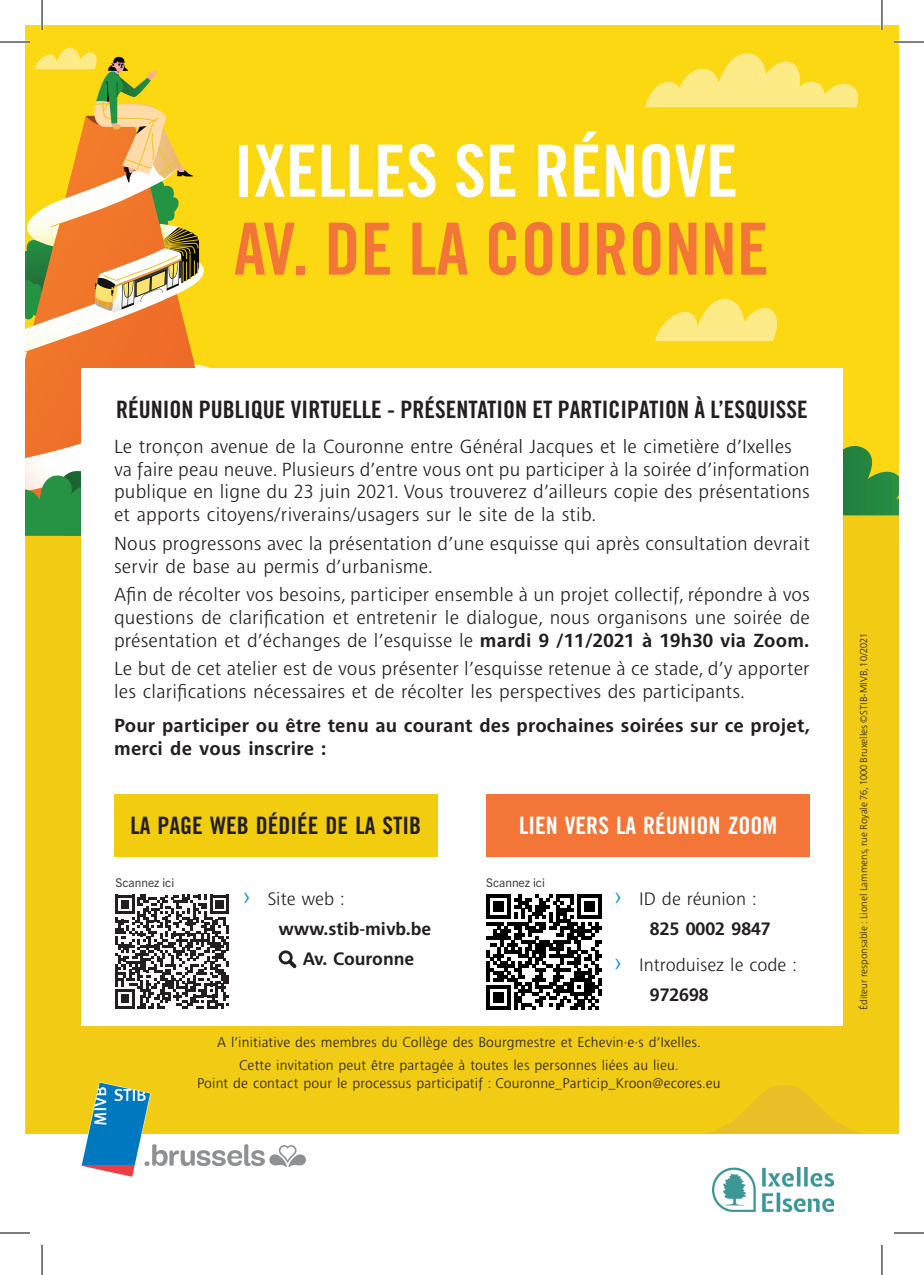
<style>
.page{position:relative;width:924px;height:1275px;background:#fff}
.page>*{position:absolute;margin:0;border:0;box-sizing:border-box;transform-origin:0 0}
.t1{font:72px "Trade Gothic LT Std Bd Cn 20";color:#fff}
.t2{font:72px "Trade Gothic LT Std Bd Cn 20";color:#f37537}
.t3{font:24px "Trade Gothic LT Std Bd Cn 20";color:#231f20}
.t4{font:24px "Trade Gothic LT Std Bd Cn 20";color:#fff}
.t5{font:300 19px/22.8px "Brusseline";letter-spacing:.01em;color:#231f20}
.t6{font:700 19px/22.8px "Brusseline";letter-spacing:.01em;color:#231f20}
.t7{font:300 18px/30px "Brusseline";color:#231f20}
.t8{font:700 18px "Brusseline";color:#231f20}
.t9{font:300 14px/23.6px "Brusseline";letter-spacing:.01em;color:#231f20;text-align:center}
.t10{font:12px "Trade Gothic Next LT Pro";color:#3e3e3f}
.t11{font:300 10px "Brusseline";color:#231f20}
.s1{font-weight:700}
.s2{font-size:26px;color:#139ac8}
</style>
<div class="page">
<div style="left:25px;top:25px;width:873px;height:1108px;background:#fcd813"></div>
<div style="left:27px;top:515px;width:871px;height:618px;background:#f2cb14"></div>
<img style="left:712px;top:1167px;width:121px;height:44px">
<svg style="left:842px;top:433px;width:56px;height:82px"></svg>
<svg style="left:81px;top:1082px;width:225px;height:95px"></svg>
<div style="left:81px;top:368px;width:761px;height:658px;background:#fff"></div>
<div style="left:486px;top:794px;width:323px;height:63px;background:#f37537"></div>
<svg style="left:486px;top:894px;width:115px;height:116px"></svg>
<div style="left:114px;top:794px;width:323px;height:63px;background:#f2cc0f"></div>
<svg style="left:115px;top:894px;width:114px;height:114px"></svg>
<svg style="left:25px;top:47px;width:185px;height:489px"></svg>
<svg style="left:645px;top:53px;width:213px;height:54px"></svg>
<svg style="left:655px;top:298px;width:123px;height:43px"></svg>
<svg style="left:278px;top:950px;width:18px;height:18px"></svg>
<svg style="left:710px;top:1085px;width:149px;height:48px"></svg>
<hr style="left:0;top:41px;width:30px;height:2px;background:#fff">
<hr style="left:893px;top:41px;width:30px;height:2px;background:#fff">
<hr style="left:41px;top:0;width:2px;height:30px;background:#fff">
<hr style="left:880px;top:0;width:2px;height:30px;background:#fff">
<hr style="left:0;top:42px;width:30px;height:1px;background:#000">
<hr style="left:893px;top:42px;width:30px;height:1px;background:#000">
<hr style="left:0;top:1232px;width:30px;height:1px;background:#000">
<hr style="left:893px;top:1232px;width:30px;height:1px;background:#000">
<hr style="left:42px;top:0;width:1px;height:30px;background:#000">
<hr style="left:42px;top:1245px;width:1px;height:30px;background:#000">
<hr style="left:881px;top:0;width:1px;height:30px;background:#000">
<hr style="left:881px;top:1245px;width:1px;height:30px;background:#000">
<h1 class="t1" style="left:234px;top:127px;width:505px">IXELLES SE RÉNOVE</h1>
<h1 class="t2" style="left:234px;top:205px;width:536px">AV. DE LA COURONNE</h1>
<p class="t3" style="left:116px;top:395px;width:692px">RÉUNION PUBLIQUE VIRTUELLE - PRÉSENTATION ET PARTICIPATION À L’ESQUISSE</p>
<p class="t5" style="left:114px;top:435px;width:697px">Le tronçon avenue de la Couronne entre Général Jacques et le cimetière d’Ixelles va faire peau neuve. Plusieurs d’entre vous ont pu participer à la soirée d’information publique en ligne du 23 juin 2021. Vous trouverez d’ailleurs copie des présentations et apports citoyens/riverains/usagers sur le site de la stib.</p>
<p class="t5" style="left:114px;top:532px;width:697px">Nous progressons avec la présentation d’une esquisse qui après consultation devrait servir de base au permis d’urbanisme.</p>
<p class="t5" style="left:114px;top:583px;width:697px;text-align:justify">Afin de récolter vos besoins, participer ensemble à un projet collectif, répondre à vos questions de clarification et entretenir le dialogue, nous organisons une soirée de présentation et d’échanges de l’esquisse le <span class="s1">mardi 9 /11/2021 à 19h30 via Zoom.</span></p>
<p class="t5" style="left:114px;top:657px;width:696px">Le but de cet atelier est de vous présenter l’esquisse retenue à ce stade, d’y apporter les clarifications nécessaires et de récolter les perspectives des participants.</p>
<p class="t6" style="left:114px;top:714px;width:696px">Pour participer ou être tenu au courant des prochaines soirées sur ce projet, merci de vous inscrire :</p>
<p class="t3" style="left:130px;top:811px;width:292px">LA PAGE WEB DÉDIÉE DE LA STIB</p>
<p class="t4" style="left:519px;top:811px;width:259px">LIEN VERS LA RÉUNION ZOOM</p>
<p class="t10" style="left:115px;top:874px;width:60px">Scannez ici</p>
<p class="t10" style="left:486px;top:874px;width:60px">Scannez ici</p>
<p class="t7" style="left:242px;top:884px;width:104px"><span class="s2">›</span> Site web :</p>
<p class="t8" style="left:278px;top:918px;width:154px">www.stib-mivb.be</p>
<p class="t8" style="left:302px;top:948px;width:113px">Av. Couronne</p>
<p class="t7" style="left:649px;top:884px;width:122px;text-indent:-36px"><span class="s2">›</span> ID de réunion :<br><span class="s1">825 0002 9847</span></p>
<p class="t7" style="left:649px;top:949px;width:148px;text-indent:-36px"><span class="s2">›</span> Introduisez le code :<br><span class="s1">972698</span></p>
<p class="t9" style="left:217px;top:1030px;width:485px">A l’initiative des membres du Collège des Bourgmestre et Echevin·e·s d’Ixelles.<br>Cette invitation peut être partagée à toutes les personnes liées au lieu.</p>
<p class="t9" style="left:197px;top:1071px;width:525px">Point de contact pour le processus participatif : Couronne_Particip_Kroon@ecores.eu</p>
<p class="t11" style="left:857px;top:1009px;width:378px;rotate:-90deg">Éditeur responsable : Lionel Lammens, rue Royale 76, 1000 Bruxelles ©STIB-MIVB, 10/2021</p>
</div>
